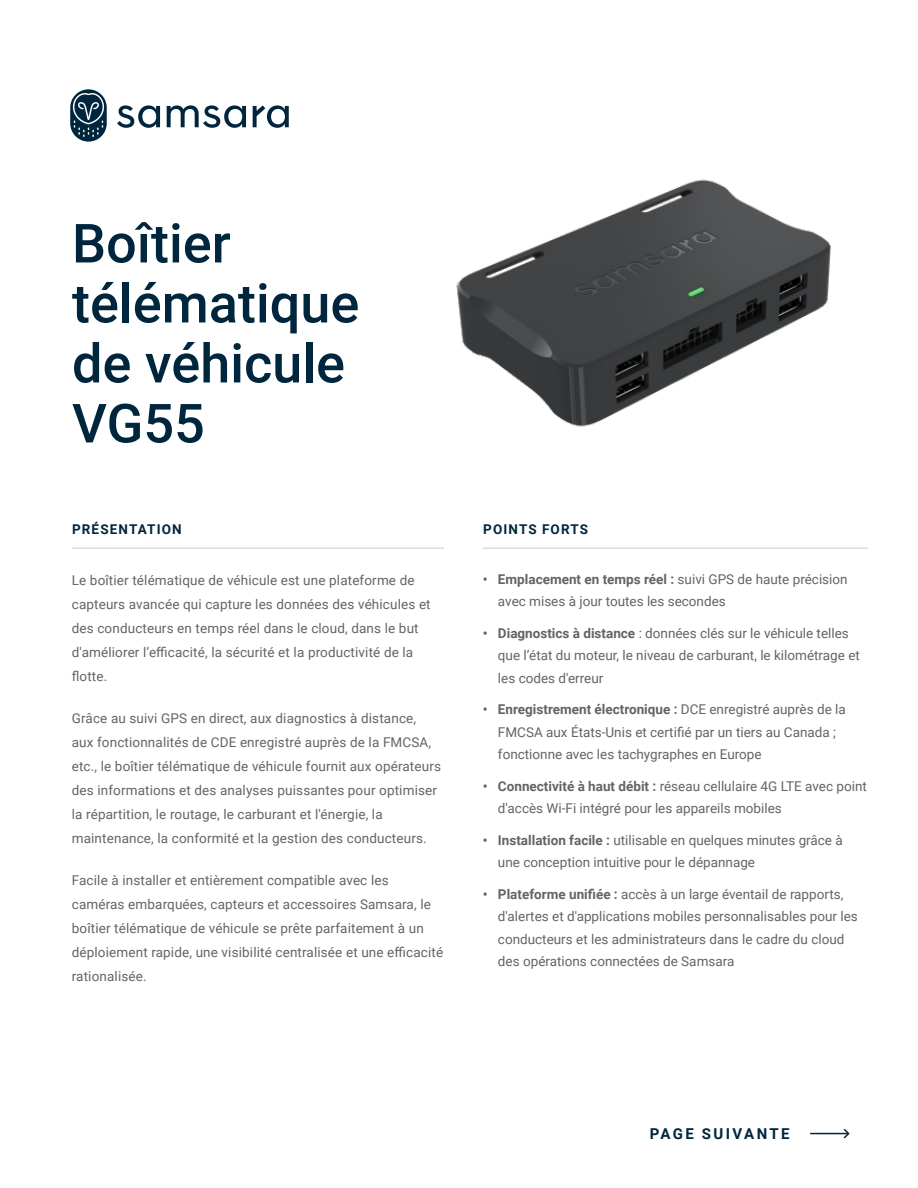
<style>
.page{position:relative;width:918px;height:1188px;background:#fff}
.page>*{position:absolute;margin:0;border:0;box-sizing:border-box;transform-origin:0 0}
.t1{font:500 54px/60px "Roboto";color:#00263e}
.t2{font:700 15px "Roboto";letter-spacing:.16em;color:#00263e}
.t3{font:13.5px/24px "Roboto";letter-spacing:.01em;color:#636466}
.t4{font:700 13.5px "Roboto";letter-spacing:.085em;color:#00263e}
.s1{font-weight:700}
</style>
<div class="page">
<hr style="left:483px;top:548px;width:385px;height:1px;background:#ccc">
<svg style="left:117px;top:105px;width:43px;height:23px"></svg>
<svg style="left:167px;top:105px;width:79px;height:23px"></svg>
<svg style="left:253px;top:105px;width:36px;height:23px"></svg>
<svg style="left:70px;top:89px;width:37px;height:53px"></svg>
<hr style="left:72px;top:548px;width:372px;height:1px;background:#ccc">
<hr style="left:810px;top:1133px;width:37px;height:1px;background:#00263e">
<svg style="left:842px;top:1128px;width:8px;height:11px"></svg>
<img style="left:456px;top:179px;width:375px;height:248px">
<h1 class="t1" style="left:72px;top:211px;width:289px">Boîtier télématique de véhicule<br>VG55</h1>
<p class="t4" style="left:72px;top:520px;width:111px">PRÉSENTATION</p>
<p class="t3" style="left:72px;top:568px;width:360px">Le boîtier télématique de véhicule est une plateforme de capteurs avancée qui capture les données des véhicules et des conducteurs en temps réel dans le cloud, dans le but d'améliorer l’efficacité, la sécurité et la productivité de la flotte.</p>
<p class="t3" style="left:72px;top:706px;width:371px">Grâce au suivi GPS en direct, aux diagnostics à distance, aux fonctionnalités de CDE enregistré auprès de la FMCSA, etc., le boîtier télématique de véhicule fournit aux opérateurs des informations et des analyses puissantes pour optimiser la répartition, le routage, le carburant et l'énergie, la maintenance, la conformité et la gestion des conducteurs.</p>
<p class="t3" style="left:72px;top:868px;width:373px">Facile à installer et entièrement compatible avec les caméras embarquées, capteurs et accessoires Samsara, le boîtier télématique de véhicule se prête parfaitement à un déploiement rapide, une visibilité centralisée et une efficacité rationalisée.</p>
<p class="t4" style="left:483px;top:520px;width:106px">POINTS FORTS</p>
<p class="t3" style="left:498px;top:567px;width:351px;line-height:22.5px;text-indent:-15px"><span class="s1">• Emplacement en temps réel :</span> suivi GPS de haute précision avec mises à jour toutes les secondes</p>
<p class="t3" style="left:498px;top:621px;width:363px;line-height:22.5px;text-indent:-15px"><span class="s1">• Diagnostics à distance</span> : données clés sur le véhicule telles que l’état du moteur, le niveau de carburant, le kilométrage et les codes d'erreur</p>
<p class="t3" style="left:498px;top:698px;width:349px;line-height:22.5px;text-indent:-15px"><span class="s1">• Enregistrement électronique :</span> DCE enregistré auprès de la<br>FMCSA aux États-Unis et certifié par un tiers au Canada ; fonctionne avec les tachygraphes en Europe</p>
<p class="t3" style="left:498px;top:774px;width:370px;line-height:22.5px;text-indent:-15px"><span class="s1">• Connectivité à haut débit :</span> réseau cellulaire 4G LTE avec point d'accès Wi-Fi intégré pour les appareils mobiles</p>
<p class="t3" style="left:498px;top:828px;width:346px;line-height:22.5px;text-indent:-15px"><span class="s1">• Installation facile :</span> utilisable en quelques minutes grâce à une conception intuitive pour le dépannage</p>
<p class="t3" style="left:498px;top:882px;width:361px;line-height:22.5px;text-indent:-15px"><span class="s1">• Plateforme unifiée :</span> accès à un large éventail de rapports, d'alertes et d'applications mobiles personnalisables pour les conducteurs et les administrateurs dans le cadre du cloud des opérations connectées de Samsara</p>
<p class="t2" style="left:650px;top:1123px;width:141px">PAGE SUIVANTE</p>
</div>
